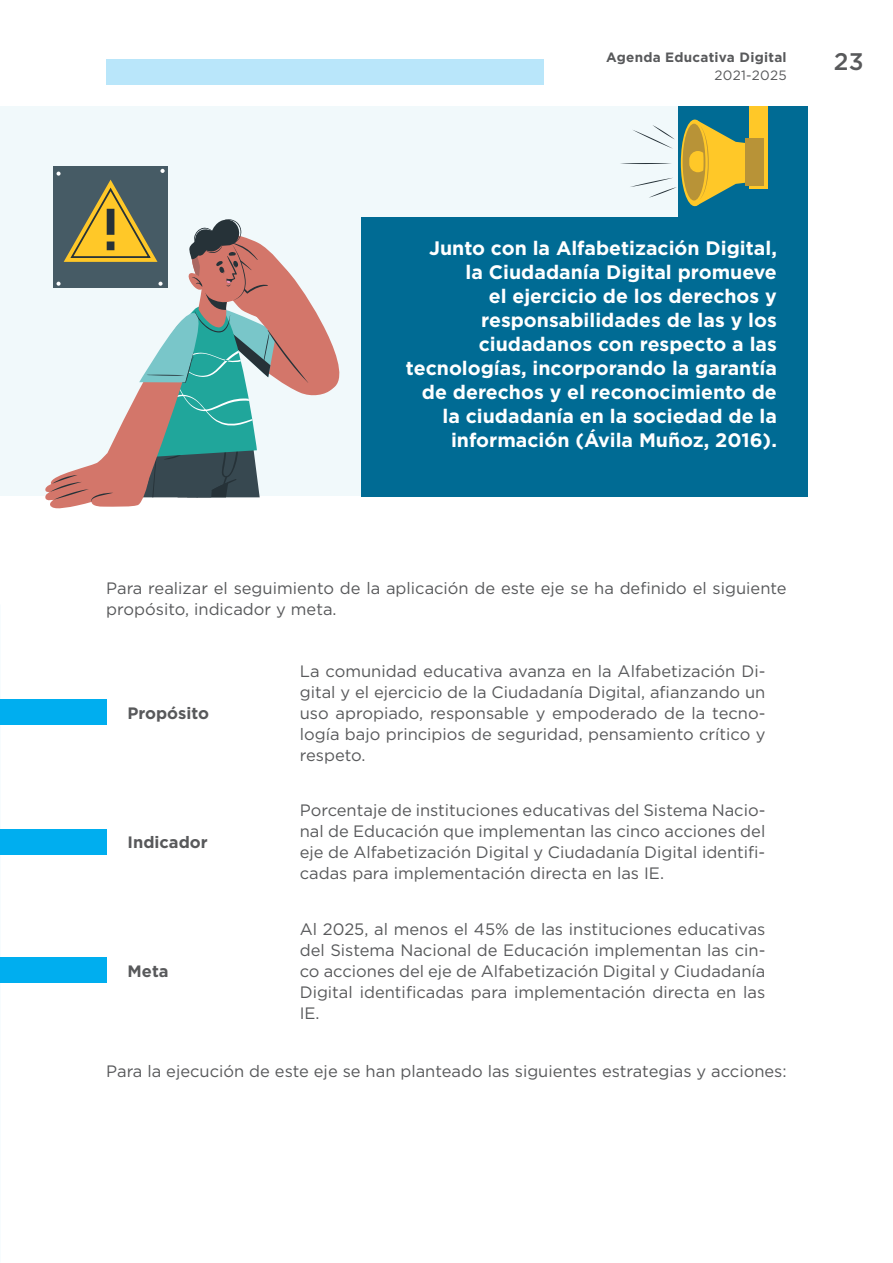
<style>
.page{position:relative;width:893px;height:1263px;background:#fff}
.page>*{position:absolute;margin:0;border:0;box-sizing:border-box;transform-origin:0 0}
.t1{font:500 24px "Gotham";color:#58595b}
.t2{font:700 19.5px/24px "Gotham";color:#fff;text-align:right}
.t3{font:16.5px/21px "Gotham";color:#58595b;text-align:justify}
.t4{font:700 16.5px "Gotham";color:#58595b}
.t5{font:700 13.5px "Gotham";letter-spacing:.02em;color:#58595b}
.t6{font:13.5px "Gotham";letter-spacing:.02em;color:#58595b}
</style>
<div class="page">
<div style="left:106px;top:60px;width:438px;height:25px;background:#b9e6fa"></div>
<div style="left:0;top:106px;width:808px;height:390px;background:#f1f9fb"></div>
<div style="left:678px;top:106px;width:130px;height:390px;background:#006b94"></div>
<div style="left:361px;top:217px;width:447px;height:279px;background:#006b94"></div>
<div style="left:0;top:699px;width:106px;height:25px;background:#00aeef"></div>
<div style="left:0;top:829px;width:106px;height:26px;background:#00aeef"></div>
<div style="left:0;top:957px;width:106px;height:26px;background:#00aeef"></div>
<div style="left:53px;top:166px;width:115px;height:122px;background:#465b65"></div>
<svg style="left:45px;top:169px;width:295px;height:340px"></svg>
<svg style="left:630px;top:178px;width:47px;height:20px"></svg>
<svg style="left:633px;top:125px;width:42px;height:24px"></svg>
<svg style="left:620px;top:163px;width:51px;height:1px"></svg>
<div style="left:749px;top:106px;width:18px;height:82px;background:#ffc828"></div>
<svg style="left:681px;top:120px;width:28px;height:86px"></svg>
<div style="left:683px;top:124px;width:22px;height:77px;background:#b89337;border-radius:50%"></div>
<div style="left:746px;top:139px;width:18px;height:47px;background:#b89337"></div>
<svg style="left:689px;top:120px;width:72px;height:86px"></svg>
<p class="t5" style="left:606px;top:48px;width:182px">Agenda Educativa Digital</p>
<p class="t6" style="left:714px;top:66px;width:74px">2021-2025</p>
<h1 class="t1" style="left:834px;top:46px;width:32px">23</h1>
<p class="t2" style="left:406px;top:236px;width:372px">Junto con la Alfabetización Digital,<br>la Ciudadanía Digital promueve<br>el ejercicio de los derechos y responsabilidades de las y los ciudadanos con respecto a las tecnologías, incorporando la garantía de derechos y el reconocimiento de la ciudadanía en la sociedad de la información (Ávila Muñoz, 2016).</p>
<p class="t3" style="left:106px;top:577px;width:682px">Para realizar el seguimiento de la aplicación de este eje se ha definido el siguiente propósito, indicador y meta.</p>
<p class="t4" style="left:128px;top:702px;width:83px">Propósito</p>
<p class="t4" style="left:128px;top:831px;width:82px">Indicador</p>
<p class="t4" style="left:128px;top:960px;width:43px">Meta</p>
<p class="t3" style="left:300px;top:660px;width:467px">La comunidad educativa avanza en la Alfabetización Di&shy;gital y el ejercicio de la Ciudadanía Digital, afianzando un uso apropiado, responsable y empoderado de la tecno&shy;logía bajo principios de seguridad, pensamiento crítico y respeto.</p>
<p class="t3" style="left:300px;top:800px;width:467px">Porcentaje de instituciones educativas del Sistema Nacio&shy;nal de Educación que implementan las cinco acciones del eje de Alfabetización Digital y Ciudadanía Digital identifi&shy;cadas para implementación directa en las IE.</p>
<p class="t3" style="left:300px;top:918px;width:467px">Al 2025, al menos el 45% de las instituciones educativas del Sistema Nacional de Educación implementan las cin&shy;co acciones del eje de Alfabetización Digital y Ciudadanía Digital identificadas para implementación directa en las IE.</p>
<p class="t3" style="left:106px;top:1060px;width:682px">Para la ejecución de este eje se han planteado las siguientes estrategias y acciones:</p>
</div>
